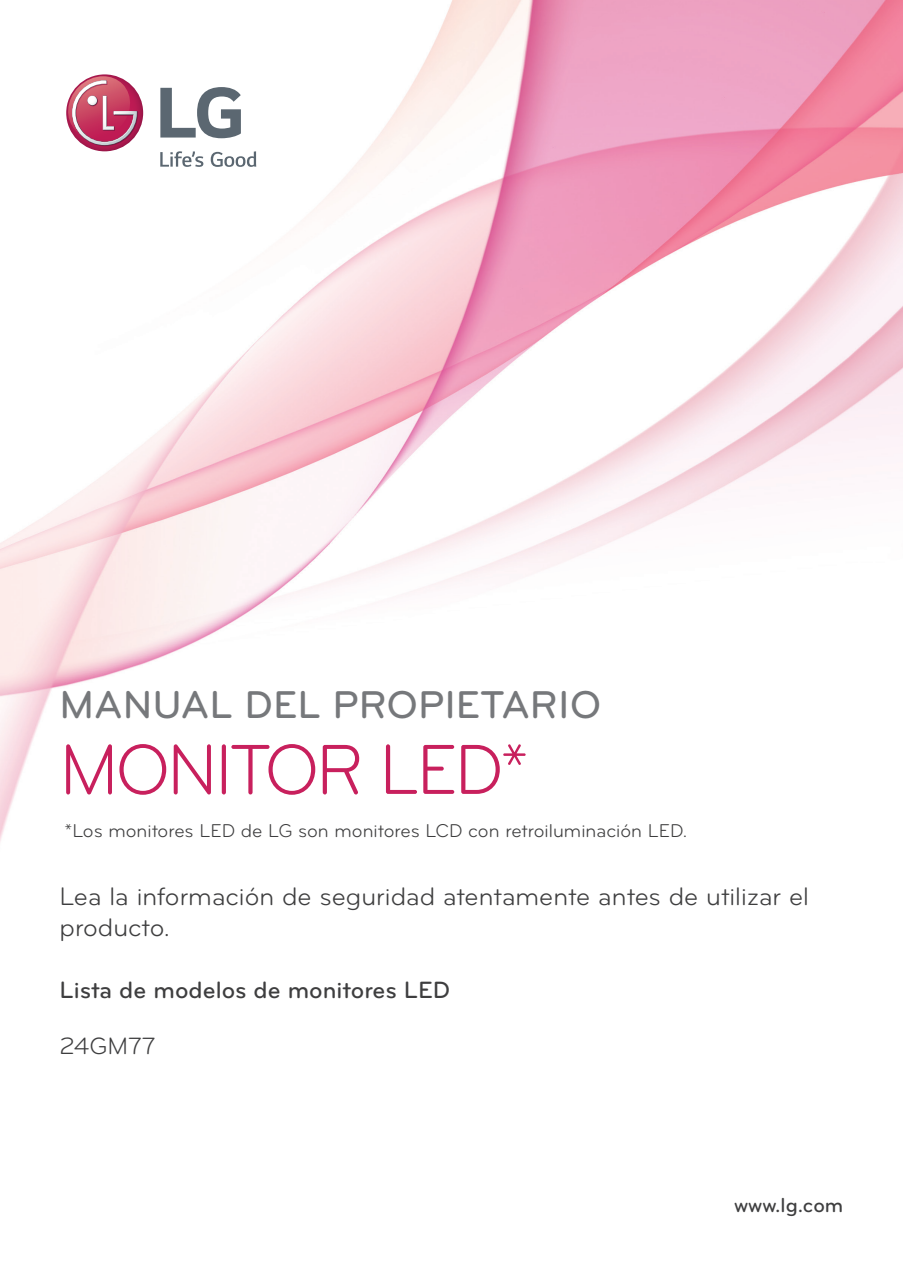
<style>
.page{position:relative;width:903px;height:1275px;background:#fff}
.page>*{position:absolute;margin:0;border:0;box-sizing:border-box;transform-origin:0 0}
.Product_name_42pt{font:73.5px "Bryant LG";letter-spacing:-.04em;color:#c8205d;scale:.95 1}
.headline_24pt{font:500 40.25px "Bryant LG";color:#76787b}
.Notice_15pt{font:26.25px/30.6px "Bryant LG";color:#3e3e3f}
.Model_Name_14pt{font:500 24.5px "Bryant LG";color:#3e3e3f}
.t1{font:24.5px "Bryant LG";color:#3e3e3f}
.t2{font:500 21px "Bryant LG";color:#3e3e3f}
.Disclaimer_11pt{font:19.25px "Bryant LG";color:#3e3e3f}
</style>
<div class="page">
<img style="left:0;top:0;width:903px;height:842px">
<svg style="left:160px;top:151px;width:43px;height:16px"></svg>
<svg style="left:211px;top:151px;width:45px;height:16px"></svg>
<svg style="left:160px;top:87px;width:81px;height:51px"></svg>
<svg style="left:66px;top:74px;width:77px;height:77px"></svg>
<svg style="left:64px;top:76px;width:74px;height:70px"></svg>
<p class="headline_24pt" style="left:60px;top:680px;width:543px">MANUAL DEL PROPIETARIO</p>
<p class="Product_name_42pt" style="left:60px;top:726px;width:495px">MONITOR LED*</p>
<p class="Disclaimer_11pt" style="left:64px;top:819px;width:624px">*Los monitores LED de LG son monitores LCD con retroiluminación LED.</p>
<p class="Notice_15pt" style="left:60px;top:882px;width:751px">Lea la información de seguridad atentamente antes de utilizar el producto.</p>
<p class="Model_Name_14pt" style="left:60px;top:975px;width:392px">Lista de modelos de monitores LED</p>
<p class="t1" style="left:60px;top:1031px;width:97px">24GM77</p>
<p class="t2" style="left:734px;top:1192px;width:111px">www.lg.com</p>
</div>
